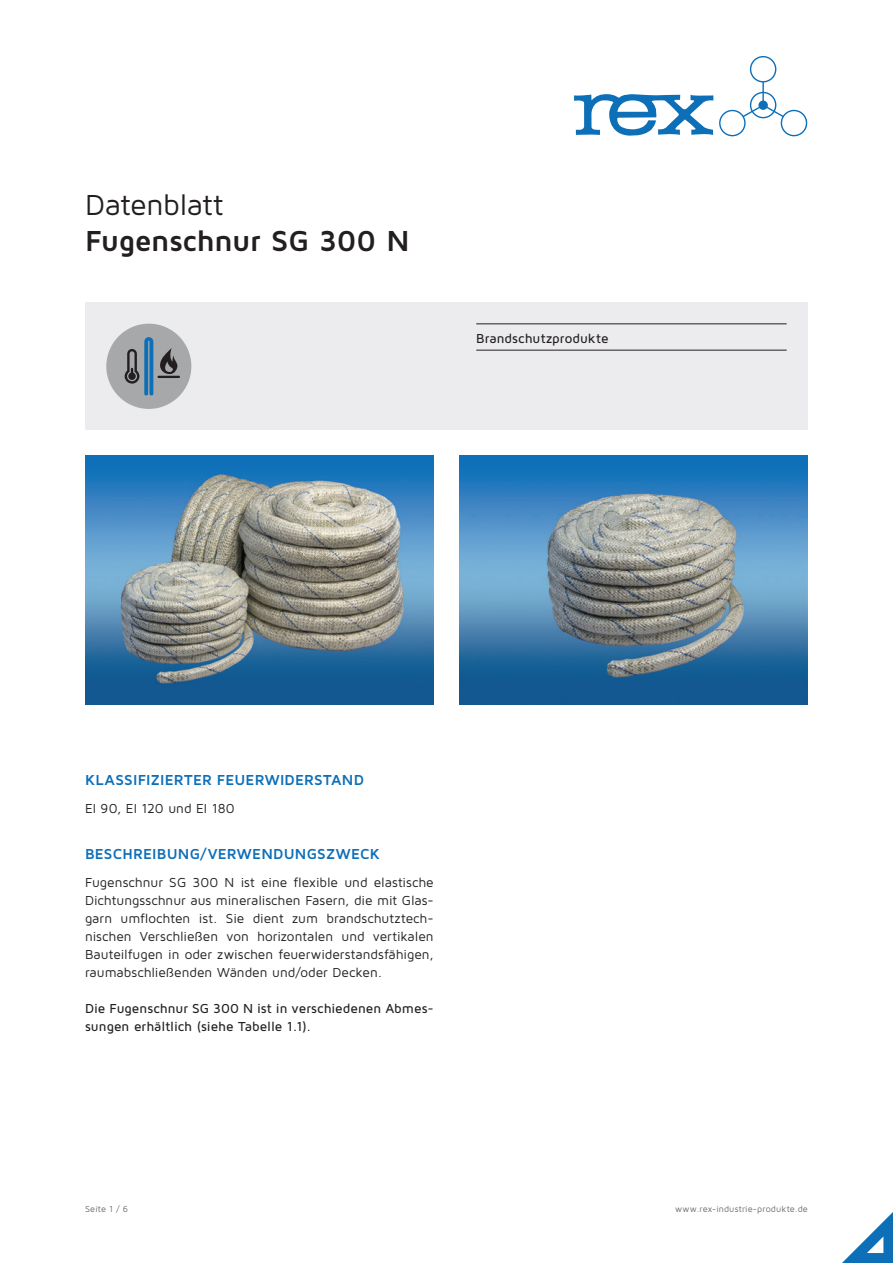
<style>
.page{position:relative;width:893px;height:1263px;background:#fff}
.page>*{position:absolute;margin:0;border:0;box-sizing:border-box;transform-origin:0 0}
.t1{font:700 30px "Maven Pro";letter-spacing:-.01em;color:#231f20}
.t2{font:30px "Maven Pro";letter-spacing:-.015em;color:#231f20}
.t3{font:700 15px "Maven Pro";letter-spacing:.015em;color:#0c6fb8}
.t4{font:13.5px/18px "Maven Pro";color:#231f20;text-align:justify}
.t5{font:500 13.5px/18px "Maven Pro";color:#231f20}
.t6{font:9px "Maven Pro";letter-spacing:.015em;color:#6c6d70}
</style>
<div class="page">
<img style="left:459px;top:456px;width:349px;height:249px">
<img style="left:85px;top:456px;width:349px;height:249px">
<svg style="left:574px;top:94px;width:139px;height:42px"></svg>
<div style="left:750px;top:56px;width:26px;height:26px;border:1px solid #0c6fb8;border-radius:50%"></div>
<div style="left:750px;top:92px;width:26px;height:26px;border:1px solid #0c6fb8;border-radius:50%"></div>
<div style="left:781px;top:110px;width:26px;height:26px;border:1px solid #0c6fb8;border-radius:50%"></div>
<div style="left:719px;top:110px;width:27px;height:26px;border:1px solid #0c6fb8;border-radius:50%"></div>
<div style="left:758px;top:101px;width:10px;height:9px;background:#0c6fb8;border-radius:50%"></div>
<hr style="left:762px;top:82px;width:2px;height:22px;background:#0c6fb8">
<svg style="left:741px;top:105px;width:44px;height:14px"></svg>
<svg style="left:842px;top:1212px;width:51px;height:51px"></svg>
<div style="left:85px;top:302px;width:723px;height:128px;background:#ececee"></div>
<hr style="left:476px;top:324px;width:311px;height:1px;background:#231f20">
<hr style="left:476px;top:350px;width:311px;height:1px;background:#231f20">
<div style="left:106px;top:324px;width:85px;height:85px;background:#a6a8a9;border-radius:50%"></div>
<svg style="left:124px;top:337px;width:29px;height:58px"></svg>
<hr style="left:158px;top:376px;width:22px;height:2px;background:#231f20">
<svg style="left:160px;top:348px;width:18px;height:26px"></svg>
<h1 class="t2" style="left:85px;top:186px;width:140px">Datenblatt</h1>
<h1 class="t1" style="left:85px;top:222px;width:326px">Fugenschnur SG 300 N</h1>
<p class="t5" style="left:476px;top:329px;width:134px">Brandschutzprodukte</p>
<p class="t3" style="left:85px;top:770px;width:281px">KLASSIFIZIERTER FEUERWIDERSTAND</p>
<p class="t4" style="left:85px;top:799px;width:151px">EI 90, EI 120 und EI 180</p>
<p class="t3" style="left:85px;top:844px;width:297px">BESCHREIBUNG/VERWENDUNGSZWECK</p>
<p class="t4" style="left:85px;top:872px;width:350px">Fugenschnur SG 300 N ist eine flexible und elastische Dichtungsschnur aus mineralischen Fasern, die mit Glas&shy;garn umflochten ist. Sie dient zum brandschutztech&shy;nischen Verschließen von horizontalen und vertikalen Bauteilfugen in oder zwischen feuerwiderstandsfähigen, raumabschließenden Wänden und/oder Decken.</p>
<p class="t5" style="left:85px;top:998px;width:350px">Die Fugenschnur SG 300 N ist in verschiedenen Abmes&shy;sungen erhältlich (siehe Tabelle 1.1).</p>
<p class="t6" style="left:85px;top:1203px;width:45px">Seite 1 / 6</p>
<p class="t6" style="left:675px;top:1203px;width:134px">www.rex-industrie-produkte.de</p>
</div>
